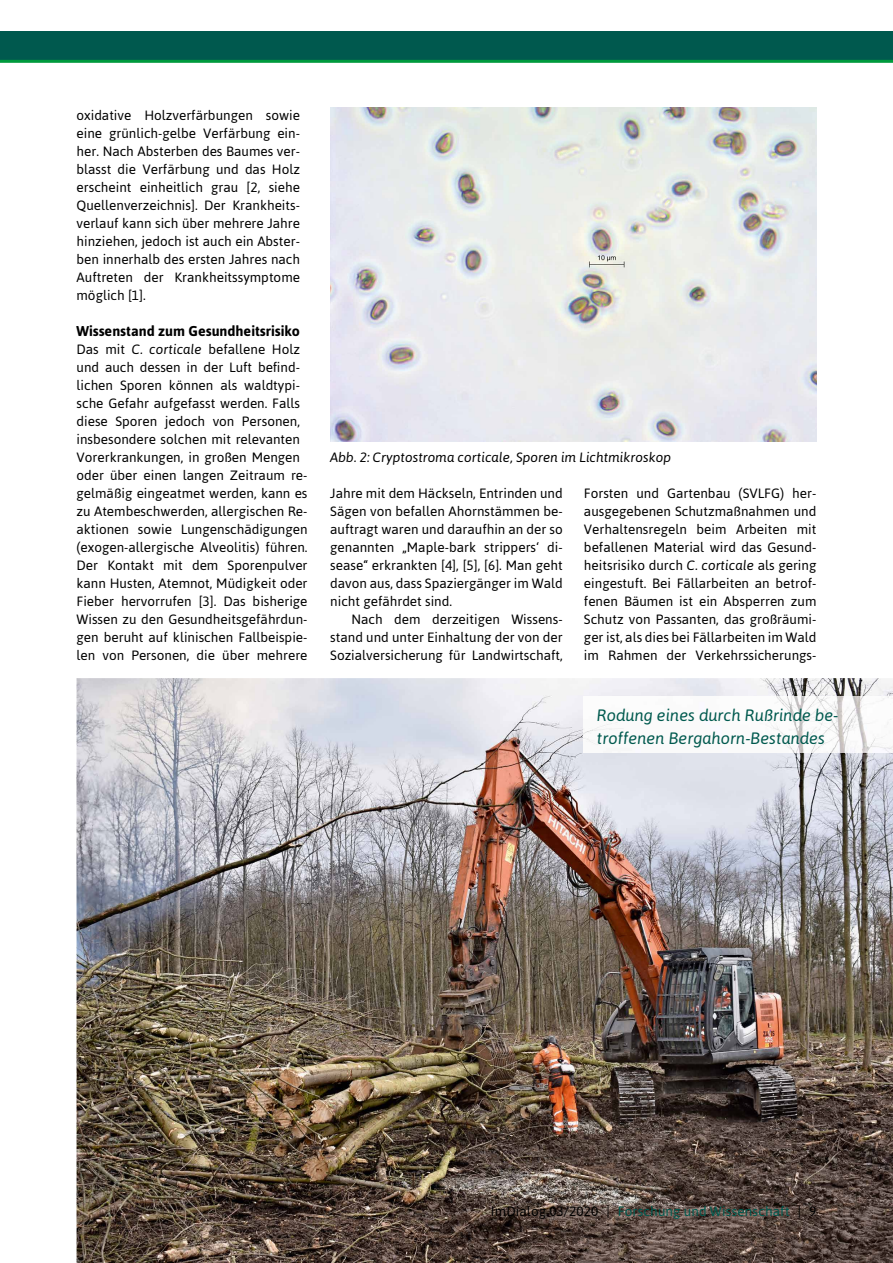
<style>
.page{position:relative;width:893px;height:1263px;background:#fff}
.page>*{position:absolute;margin:0;border:0;box-sizing:border-box;transform-origin:0 0}
.t1{font:italic 16.5px/22.5px "Asap";color:#00594e}
.t2{font:700 14.25px "Asap";color:#000}
.t3{font:13.5px/18px "Asap";color:#000;text-align:justify}
.t4{font:italic 13.5px "Asap";color:#000}
.t5{font:13.5px "Asap";letter-spacing:.01em;color:#00594e}
.s1{font-style:italic}
.s2{color:#000}
</style>
<div class="page">
<img style="left:77px;top:678px;width:816px;height:585px">
<img style="left:584px;top:696px;width:309px;height:56px">
<img style="left:330px;top:108px;width:486px;height:334px">
<div style="left:0;top:31px;width:893px;height:30px;background:#00594e"></div>
<svg style="left:0;top:59px;width:893px;height:4px"></svg>
<p class="t3" style="left:77px;top:106px;width:225px">oxidative Holzverfärbungen sowie eine grünlich-gelbe Verfärbung ein&shy;her . Nach Absterben des Baumes ver&shy;blasst die Verfärbung und das Holz erscheint einheitlich grau [2, siehe Quellenverzeichnis] . Der Krankheits&shy;verlauf kann sich über mehrere Jahre hinziehen, jedoch ist auch ein Abster&shy;ben innerhalb des ersten Jahres nach Auftreten der Krankheitssymptome möglich [1] .</p>
<p class="t2" style="left:77px;top:321px;width:225px">Wissenstand zum Gesundheitsrisiko</p>
<p class="t3" style="left:77px;top:340px;width:233px;text-align:left">Das mit <span class="s1">C. corticale</span> befallene Holz und auch dessen in der Luft befind&shy;lichen Sporen können als waldtypi&shy;sche Gefahr aufgefasst werden . Falls diese Sporen jedoch von Personen, insbesondere solchen mit relevanten Vorerkrankungen, in großen Mengen oder über einen langen Zeitraum re&shy;gelmäßig eingeatmet werden, kann es zu Atembeschwerden, allergischen Re&shy;aktionen sowie Lungenschädigungen (exogen-allergische Alveolitis) führen .<br>Der Kontakt mit dem Sporenpulver kann Husten, Atemnot, Müdigkeit oder Fieber hervorrufen [3] . Das bisherige Wissen zu den Gesundheitsgefährdun&shy;gen beruht auf klinischen Fallbeispie&shy;len von Personen, die über mehrere</p>
<p class="t4" style="left:330px;top:448px;width:342px">Abb. 2: Cryptostroma corticale, Sporen im Lichtmikroskop</p>
<p class="t3" style="left:330px;top:484px;width:234px">Jahre mit dem Häckseln, Entrinden und Sägen von befallen Ahornstämmen be&shy;auftragt waren und daraufhin an der so genannten „Maple-bark strippers‘ di&shy;sease“ erkrankten [4], [5], [6] . Man geht davon aus, dass Spaziergänger im Wald nicht gefährdet sind .</p>
<p class="t3" style="left:330px;top:610px;width:234px;text-indent:21px">Nach dem derzeitigen Wissens&shy;stand und unter Einhaltung der von der Sozialversicherung für Landwirtschaft,</p>
<p class="t3" style="left:584px;top:484px;width:234px">Forsten und Gartenbau (SVLFG) her&shy;ausgegebenen Schutzmaßnahmen und Verhaltensregeln beim Arbeiten mit befallenen Material wird das Gesund&shy;heitsrisiko durch <span class="s1">C. corticale</span> als gering eingestuft . Bei Fällarbeiten an betrof&shy;fenen Bäumen ist ein Absperren zum Schutz von Passanten, das großräumi&shy;ger ist, als dies bei Fällarbeiten im Wald im Rahmen der Verkehrssicherungs-</p>
<p class="t1" style="left:597px;top:704px;width:243px">Rodung eines durch Rußrinde be&shy;troffenen Bergahorn-Bestandes</p>
<p class="t5" style="left:491px;top:1203px;width:327px"><span class="s2">ImDialog 03/2020 |</span> Forschung und Wissenschaft <span class="s2">| 9</span></p>
</div>
